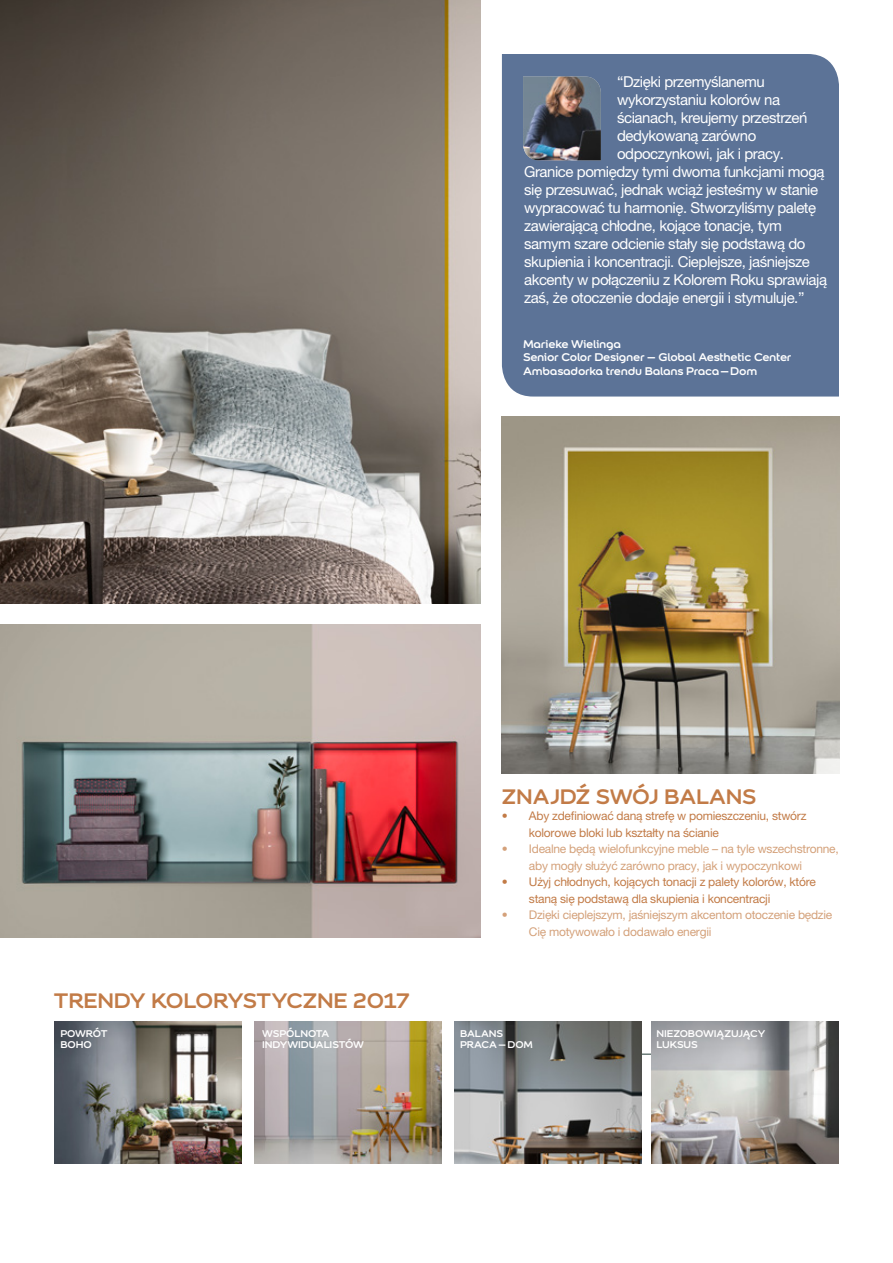
<style>
.page{position:relative;width:893px;height:1263px;background:#fff}
.page>*{position:absolute;margin:0;border:0;box-sizing:border-box;transform-origin:0 0}
.t1{font:700 22.5px "Colour Sans";letter-spacing:-.01em;color:#c27b47}
.t2{font:15px "Helvetica Neue LT Pro";letter-spacing:-.03em;color:#fff}
.t3{font:12px/16.5px "Helvetica Neue LT Pro";letter-spacing:-.02em;color:#d4a17a}
.t4{font:12px/16.5px "Helvetica Neue LT Pro";letter-spacing:-.02em;color:#c27b47}
.t5{font:700 12px/13.5px "Colour Sans";letter-spacing:-.02em;color:#fff}
.t6{font:700 10.5px/10.5px "Colour Sans";letter-spacing:-.01em;color:#fff}
</style>
<div class="page">
<div style="left:502px;top:54px;width:337px;height:342px;background:#5c7397"></div>
<img style="left:0;top:0;width:481px;height:603px">
<img style="left:0;top:625px;width:481px;height:313px">
<img style="left:523px;top:77px;width:78px;height:83px">
<img style="left:502px;top:417px;width:337px;height:357px">
<hr style="left:455px;top:1054px;width:380px;height:1px;background:#223d36">
<img style="left:455px;top:1022px;width:187px;height:141px">
<img style="left:255px;top:1022px;width:187px;height:141px">
<img style="left:651px;top:1022px;width:187px;height:141px">
<img style="left:54px;top:1022px;width:188px;height:141px">
<p class="t2" style="left:617px;top:73px;width:149px">“Dzięki przemyślanemu</p>
<p class="t2" style="left:617px;top:91px;width:164px">wykorzystaniu kolorów na</p>
<p class="t2" style="left:617px;top:109px;width:192px">ścianach, kreujemy przestrzeń</p>
<p class="t2" style="left:617px;top:127px;width:141px">dedykowaną zarówno</p>
<p class="t2" style="left:617px;top:145px;width:168px">odpoczynkowi, jak i pracy.</p>
<p class="t2" style="left:524px;top:163px;width:302px">Granice pomiędzy tymi dwoma funkcjami mogą</p>
<p class="t2" style="left:524px;top:181px;width:296px">się przesuwać, jednak wciąż jesteśmy w stanie</p>
<p class="t2" style="left:524px;top:199px;width:294px">wypracować tu harmonię. Stworzyliśmy paletę</p>
<p class="t2" style="left:524px;top:217px;width:259px">zawierającą chłodne, kojące tonacje, tym</p>
<p class="t2" style="left:524px;top:235px;width:283px">samym szare odcienie stały się podstawą do</p>
<p class="t2" style="left:524px;top:253px;width:287px">skupienia i koncentracji. Cieplejsze, jaśniejsze</p>
<p class="t2" style="left:524px;top:271px;width:304px">akcenty w połączeniu z Kolorem Roku sprawiają</p>
<p class="t2" style="left:524px;top:289px;width:282px">zaś, że otoczenie dodaje energii i stymuluje.”</p>
<p class="t5" style="left:523px;top:336px;width:270px">Marieke Wielinga<br>Senior Color Designer – Global Aesthetic Center<br>Ambasadorka trendu Balans Praca–Dom</p>
<h1 class="t1" style="left:502px;top:778px;width:256px">ZNAJDŹ SWÓJ BALANS</h1>
<p class="t4" style="left:529px;top:807px;width:279px;text-indent:-27px">• Aby zdefiniować daną strefę w pomieszczeniu, stwórz kolorowe bloki lub kształty na ścianie</p>
<p class="t3" style="left:529px;top:840px;width:311px;text-indent:-27px">• Idealne będą wielofunkcyjne meble – na tyle wszechstronne, aby mogły służyć zarówno pracy, jak i wypoczynkowi</p>
<p class="t4" style="left:529px;top:873px;width:289px;text-indent:-27px">• Użyj chłodnych, kojących tonacji z palety kolorów, które staną się podstawą dla skupienia i koncentracji</p>
<p class="t3" style="left:529px;top:906px;width:305px;text-indent:-27px">• Dzięki cieplejszym, jaśniejszym akcentom otoczenie będzie<br>Cię motywowało i dodawało energii</p>
<h1 class="t1" style="left:54px;top:982px;width:357px">TRENDY KOLORYSTYCZNE 2017</h1>
<p class="t6" style="left:60px;top:1028px;width:49px">POWRÓT<br>BOHO</p>
<p class="t6" style="left:460px;top:1027px;width:74px">BALANS<br>PRACA–DOM</p>
<p class="t6" style="left:262px;top:1028px;width:103px">WSPÓLNOTA<br>INDYWIDUALISTÓW</p>
<p class="t6" style="left:656px;top:1027px;width:111px">NIEZOBOWIĄZUJĄCY<br>LUKSUS</p>
</div>
